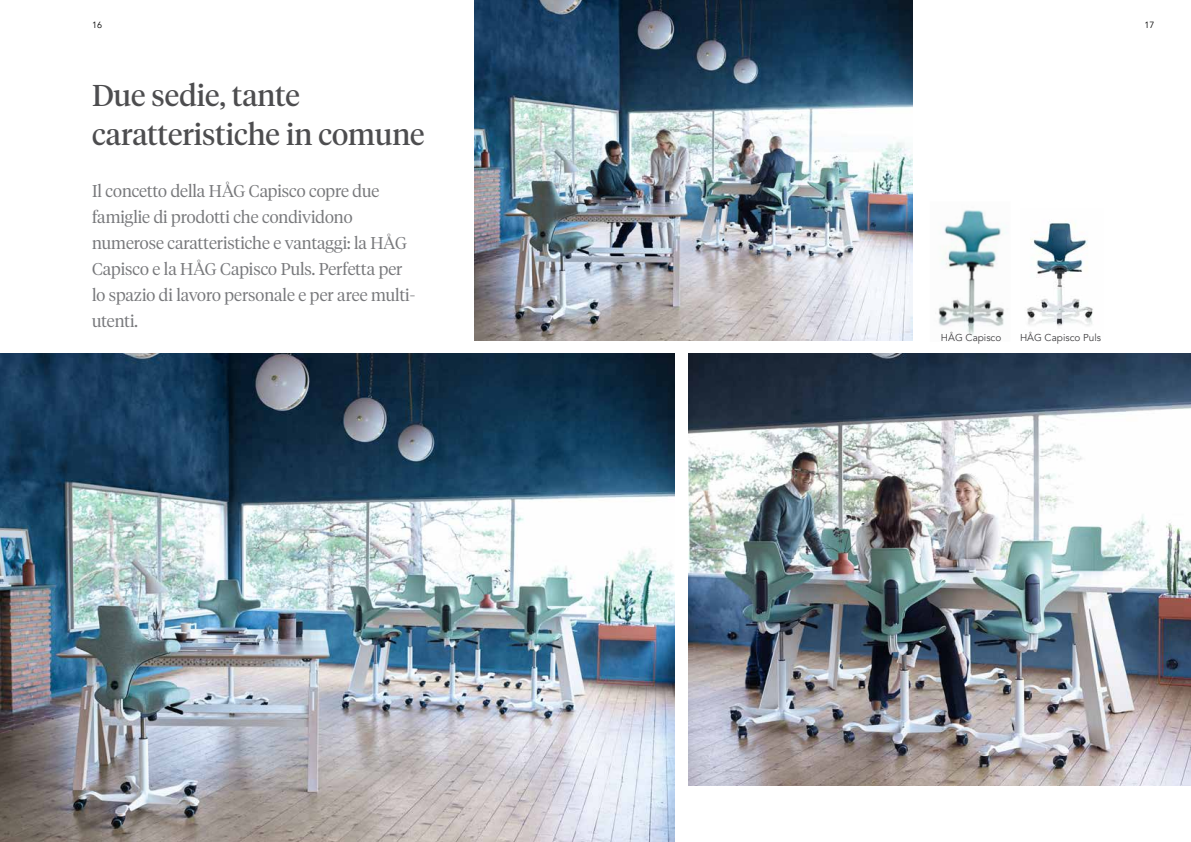
<style>
.page{position:relative;width:1191px;height:842px;background:#fff}
.page>*{position:absolute;margin:0;border:0;box-sizing:border-box;transform-origin:0 0}
.t1{font:30px/39px "Tiempos Headline";color:#4d4d4f}
.t2{font:300 17px/26px "Tiempos Headline";color:#77787b}
.t3{font:10px "Avenir";color:#414042}
.t4{font:9px "Avenir";color:#000}
</style>
<div class="page">
<img style="left:0;top:353px;width:674px;height:489px">
<img style="left:474px;top:0;width:439px;height:340px">
<img style="left:688px;top:353px;width:503px;height:432px">
<img style="left:938px;top:210px;width:69px;height:125px">
<img style="left:1026px;top:220px;width:67px;height:107px">
<p class="t4" style="left:92px;top:20px;width:12px">16</p>
<p class="t4" style="left:1144px;top:20px;width:12px">17</p>
<h1 class="t1" style="left:92px;top:74px;width:334px">Due sedie, tante caratteristiche in comune</h1>
<p class="t2" style="left:92px;top:177px;width:325px">Il concetto della HÅG Capisco copre due famiglie di prodotti che condividono numerose caratteristiche e vantaggi: la HÅG Capisco e la HÅG Capisco Puls. Perfetta per lo spazio di lavoro personale e per aree multi&shy;utenti.</p>
<p class="t3" style="left:941px;top:332px;width:62px">HÅG Capisco</p>
<p class="t3" style="left:1020px;top:332px;width:83px">HÅG Capisco Puls</p>
</div>
